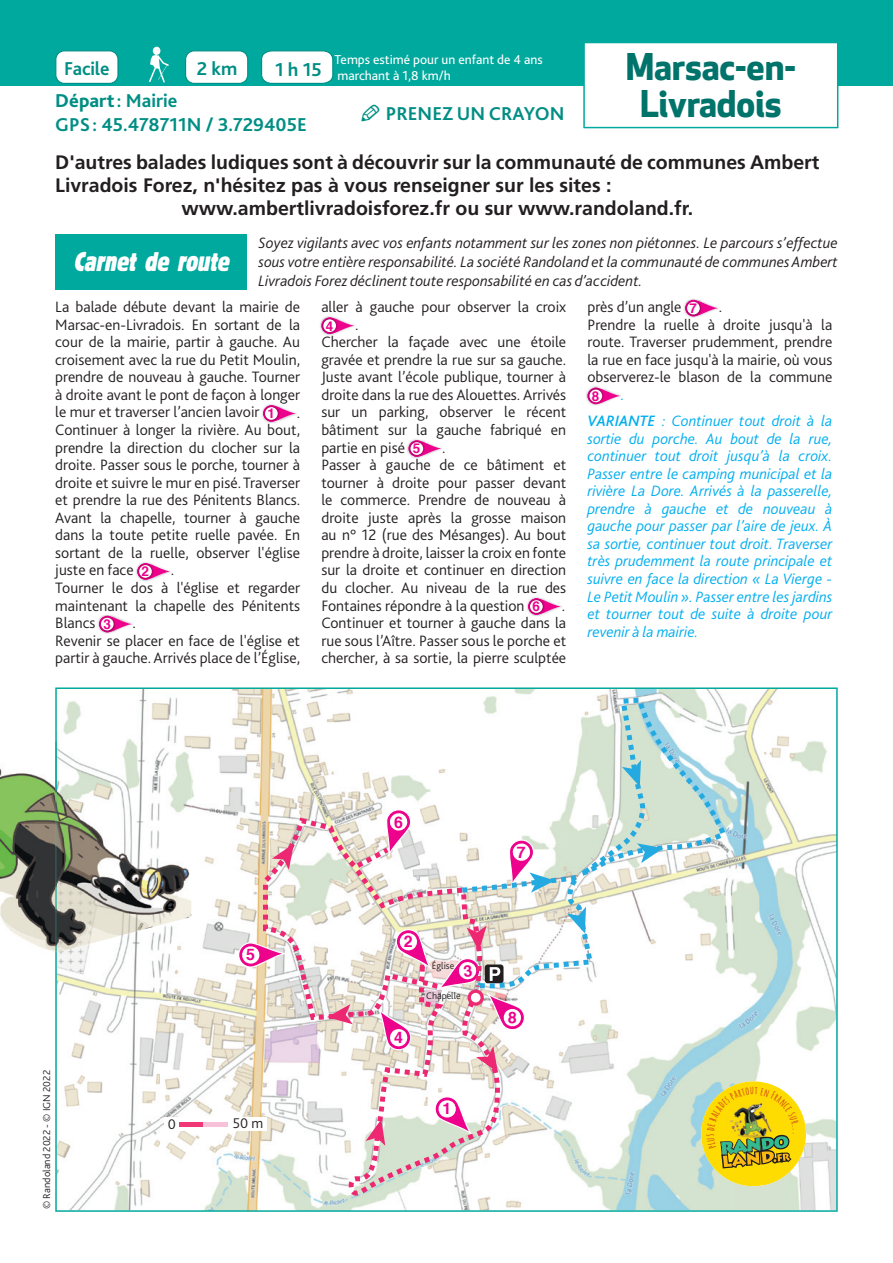
<style>
.page{position:relative;width:893px;height:1263px;background:#fff}
.page>*{position:absolute;margin:0;border:0;box-sizing:border-box;transform-origin:0 0}
.t1{font:700 36px/37.5px "Apex New";letter-spacing:-.005em;color:#00736a;text-align:center}
.t2{font:italic 28.5px "Block Cond FO";color:#fff}
.t3{font:700 19.5px "Frutiger";color:#231f20}
.t4{font:700 19.5px/24.2px "Bliss 2";color:#008e84}
.t5{font:700 15.9px "Helvetica";color:#ed028c}
.t6{font:300 15.75px/17.5px "Bliss 2";color:#231f20}
.t7{font:italic 300 15.75px/17.5px "Bliss 2";color:#00aeef}
.t8{font:italic 300 15.75px/18.9px "Bliss 2";color:#231f20;text-align:justify}
.t9{font:300 14.7px "Bliss 2";color:#231f20}
.t10{font:13.5px/16.2px "Bliss 2";color:#fff}
.t11{font:700 13.5px "Helvetica";color:#ed028c}
.t12{font:300 10.5px "Bliss 2";color:#231f20}
.t13{font:300 9.9px "Bliss 2";color:#231f20}
.s1{font-weight:800}
.s2{font-family:"Helvetica";font-weight:700;font-size:13.5px;color:#ed028c}
.s3{font-weight:500}
</style>
<div class="page">
<div style="left:0;top:0;width:893px;height:85px;background:#00a99d"></div>
<svg style="left:55px;top:687px;width:783px;height:525px"></svg>
<div style="left:55px;top:234px;width:192px;height:55px;background:#00a99d"></div>
<img style="left:262px;top:403px;width:25px;height:20px">
<svg style="left:263px;top:405px;width:34px;height:17px"></svg>
<img style="left:263px;top:405px;width:17px;height:17px">
<div style="left:265px;top:407px;width:13px;height:13px;background:#fff;border-radius:50%"></div>
<img style="left:136px;top:562px;width:15px;height:19px">
<svg style="left:137px;top:563px;width:34px;height:17px"></svg>
<img style="left:137px;top:563px;width:17px;height:17px">
<div style="left:139px;top:565px;width:13px;height:13px;background:#fff;border-radius:50%"></div>
<img style="left:98px;top:615px;width:16px;height:19px">
<svg style="left:99px;top:616px;width:34px;height:16px"></svg>
<img style="left:99px;top:616px;width:16px;height:16px">
<div style="left:101px;top:618px;width:13px;height:12px;background:#fff;border-radius:50%"></div>
<img style="left:320px;top:316px;width:15px;height:19px">
<svg style="left:321px;top:317px;width:34px;height:17px"></svg>
<img style="left:321px;top:317px;width:17px;height:17px">
<div style="left:323px;top:319px;width:13px;height:13px;background:#fff;border-radius:50%"></div>
<img style="left:407px;top:438px;width:36px;height:20px">
<svg style="left:408px;top:440px;width:34px;height:17px"></svg>
<img style="left:408px;top:440px;width:17px;height:17px">
<div style="left:410px;top:442px;width:13px;height:13px;background:#fff;border-radius:50%"></div>
<img style="left:527px;top:597px;width:15px;height:19px">
<svg style="left:528px;top:598px;width:34px;height:17px"></svg>
<img style="left:528px;top:598px;width:17px;height:17px">
<div style="left:530px;top:600px;width:13px;height:13px;background:#fff;border-radius:50%"></div>
<img style="left:684px;top:299px;width:15px;height:19px">
<svg style="left:685px;top:300px;width:34px;height:16px"></svg>
<img style="left:685px;top:300px;width:17px;height:16px">
<div style="left:687px;top:302px;width:13px;height:12px;background:#fff;border-radius:50%"></div>
<img style="left:586px;top:386px;width:15px;height:20px">
<svg style="left:587px;top:388px;width:34px;height:16px"></svg>
<img style="left:587px;top:388px;width:17px;height:16px">
<div style="left:589px;top:390px;width:13px;height:12px;background:#fff;border-radius:50%"></div>
<svg style="left:149px;top:47px;width:20px;height:36px"></svg>
<svg style="left:185px;top:50px;width:63px;height:34px"></svg>
<svg style="left:55px;top:50px;width:64px;height:34px"></svg>
<svg style="left:261px;top:50px;width:72px;height:34px"></svg>
<svg style="left:583px;top:43px;width:255px;height:85px"></svg>
<img style="left:0;top:768px;width:55px;height:184px">
<img style="left:55px;top:741px;width:136px;height:212px">
<svg style="left:238px;top:698px;width:571px;height:498px"></svg>
<p class="t4" style="left:64px;top:56px;width:47px">Facile</p>
<p class="t4" style="left:197px;top:56px;width:42px">2 km</p>
<p class="t4" style="left:275px;top:57px;width:48px">1 h 15</p>
<h1 class="t1" style="left:626px;top:46px;width:171px">Marsac-en-<br>Livradois</h1>
<p class="t10" style="left:334px;top:51px;width:210px">Temps estimé pour un enfant de 4 ans marchant à 1,8 km/h</p>
<p class="t4" style="left:386px;top:101px;width:180px">PRENEZ UN CRAYON</p>
<p class="t3" style="left:55px;top:150px;width:766px">D'autres balades ludiques sont à découvrir sur la communauté de communes Ambert</p>
<p class="t3" style="left:55px;top:174px;width:558px">Livradois Forez, n'hésitez pas à vous renseigner sur les sites :</p>
<p class="t3" style="left:182px;top:197px;width:513px">www.ambertlivradoisforez.fr ou sur www.randoland.fr.</p>
<p class="t4" style="left:55px;top:88px;width:253px"><span class="s1">Départ</span> : Mairie<br>GPS : 45.478711N / 3.729405E</p>
<p class="t8" style="left:258px;top:233px;width:581px">Soyez vigilants avec vos enfants notamment sur les zones non piétonnes. Le parcours s’effectue sous votre entière responsabilité. La société Randoland et la communauté de communes Ambert Livradois Forez déclinent toute responsabilité en cas d’accident.</p>
<h2 class="t2" style="left:74px;top:246px;width:162px">Carnet de route</h2>
<p class="t6" style="left:55px;top:298px;width:246px;text-align:justify">La balade débute devant la mairie de Marsac-en-Livradois. En sortant de la cour de la mairie, partir à gauche. Au croisement avec la rue du Petit Moulin, prendre de nouveau à gauche. Tourner à droite avant le pont de façon à longer le mur et traverser l’ancien lavoir <span class="s2">1</span></p>
<p class="t6" style="left:55px;top:403px;width:246px;text-align:justify;text-indent:241px">.<br>Continuer à longer la rivière. Au bout, prendre la direction du clocher sur la droite. Passer sous le porche, tourner à droite et suivre le mur en pisé. Traverser et prendre la rue des Pénitents Blancs.<br>Avant la chapelle, tourner à gauche dans la toute petite ruelle pavée. En sortant de la ruelle, observer l'église juste en face <span class="s2">2</span></p>
<p class="t6" style="left:587px;top:298px;width:111px">près d’un angle <span class="s2">7</span></p>
<p class="t6" style="left:321px;top:298px;width:246px">aller à gauche pour observer la croix</p>
<p class="t11" style="left:326px;top:315px;width:9px">4</p>
<p class="t6" style="left:321px;top:315px;width:246px;text-indent:34px">.<br>Chercher la façade avec une étoile gravée et prendre la rue sur sa gauche.<br>Juste avant l’école publique, tourner à droite dans la rue des Alouettes. Arrivés sur un parking, observer le récent bâtiment sur la gauche fabriqué en partie en pisé <span class="s2">5</span></p>
<p class="t6" style="left:587px;top:298px;width:246px;text-indent:131px">.<br>Prendre la ruelle à droite jusqu'à la route. Traverser prudemment, prendre la rue en face jusqu'à la mairie, où vous observerez-le blason de la commune</p>
<p class="t11" style="left:592px;top:385px;width:9px">8</p>
<p class="t7" style="left:587px;top:381px;width:246px;line-height:26.1px;text-indent:34px">.<br><span class="s3">VARIANTE</span> : Continuer tout droit à la</p>
<p class="t7" style="left:587px;top:429px;width:246px;text-align:justify">sortie du porche. Au bout de la rue, continuer tout droit jusqu’à la croix.<br>Passer entre le camping municipal et la rivière La Dore. Arrivés à la passerelle, prendre à gauche et de nouveau à gauche pour passer par l’aire de jeux. À sa sortie, continuer tout droit. Traverser très prudemment la route principale et suivre en face la direction « La Vierge - Le Petit Moulin ». Passer entre les jardins et tourner tout de suite à droite pour revenir à la mairie.</p>
<p class="t6" style="left:321px;top:438px;width:246px;text-indent:121px">.<br>Passer à gauche de ce bâtiment et tourner à droite pour passer devant le commerce. Prendre de nouveau à droite juste après la grosse maison au n° 12 (rue des Mésanges). Au bout prendre à droite, laisser la croix en fonte sur la droite et continuer en direction du clocher. Au niveau de la rue des<br>Fontaines répondre à la question <span class="s2">6</span></p>
<p class="t6" style="left:55px;top:561px;width:246px;text-indent:116px">.<br>Tourner le dos à l'église et regarder maintenant la chapelle des Pénitents<br>Blancs <span class="s2">3</span></p>
<p class="t6" style="left:55px;top:614px;width:246px;text-indent:77px">.<br>Revenir se placer en face de l'église et partir à gauche. Arrivés place de l’Église,</p>
<p class="t6" style="left:321px;top:596px;width:246px;text-align:justify;text-indent:240px">.<br>Continuer et tourner à gauche dans la rue sous l’Aître. Passer sous le porche et chercher, à sa sortie, la pierre sculptée</p>
<p class="t12" style="left:40px;top:1209px;width:140px;rotate:-90deg">© Randoland 2022 - © IGN 2022</p>
<p class="t5" style="left:246px;top:942px;width:10px">5</p>
<p class="t9" style="left:168px;top:1114px;width:10px">0</p>
<p class="t9" style="left:233px;top:1114px;width:32px">50 m</p>
<p class="t5" style="left:394px;top:809px;width:10px">6</p>
<p class="t5" style="left:404px;top:929px;width:10px">2</p>
<p class="t5" style="left:394px;top:1025px;width:10px">4</p>
<p class="t13" style="left:432px;top:959px;width:24px">Église</p>
<p class="t13" style="left:426px;top:989px;width:36px">Chapelle</p>
<p class="t5" style="left:442px;top:1096px;width:10px">1</p>
<p class="t5" style="left:517px;top:839px;width:10px">7</p>
</div>
